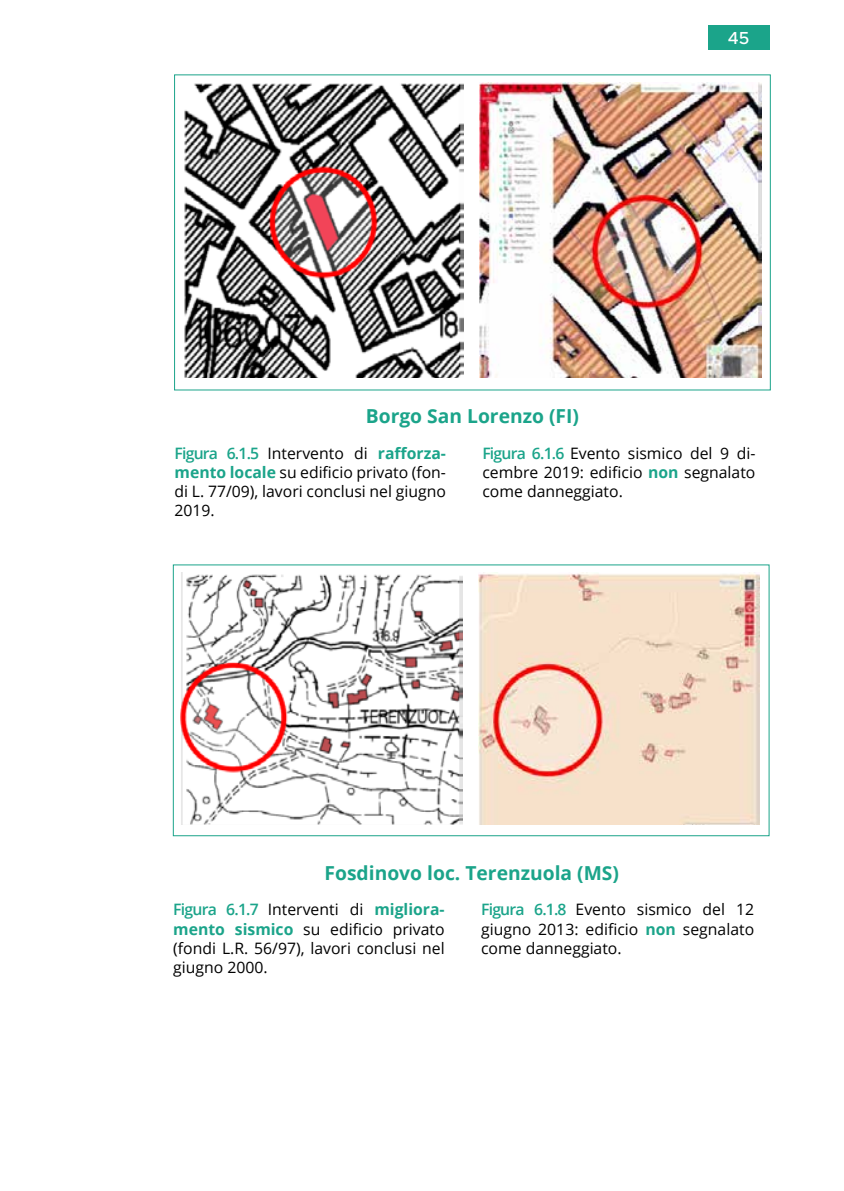
<style>
.page{position:relative;width:844px;height:1191px;background:#fff}
.page>*{position:absolute;margin:0;border:0;box-sizing:border-box;transform-origin:0 0}
.t1{font:700 19.25px "Open Sans";color:#1ba48a}
.t2{font:500 17.5px "Metropolis";color:#fff}
.t3{font:15.75px/19.2px "Open Sans";color:#000;text-align:justify}
.s1{font-weight:600;color:#1ba48a}
.s2{font-weight:700;color:#1ba48a}
</style>
<div class="page">
<div style="left:707px;top:25px;width:62px;height:25px;background:#1ba48a"></div>
<img style="left:184px;top:83px;width:279px;height:295px">
<img style="left:480px;top:82px;width:280px;height:296px">
<img style="left:181px;top:572px;width:281px;height:252px">
<img style="left:478px;top:572px;width:281px;height:252px">
<div style="left:173px;top:564px;width:596px;height:272px;border:1px solid #1ba48a"></div>
<p class="t1" style="left:366px;top:403px;width:215px">Borgo San Lorenzo (FI)</p>
<p class="t2" style="left:727px;top:27px;width:23px">45</p>
<p class="t3" style="left:174px;top:443px;width:273px"><span class="s1">Figura 6.1.5</span> Intervento di <span class="s2">rafforza&shy;mento locale</span> su edificio privato (fon&shy;di L. 77/09), lavori conclusi nel giugno 2019.</p>
<p class="t3" style="left:482px;top:443px;width:274px"><span class="s1">Figura 6.1.6</span> Evento sismico del 9 di&shy;cembre 2019: edificio <span class="s2">non</span> segnalato come danneggiato.</p>
<p class="t1" style="left:324px;top:859px;width:296px">Fosdinovo loc. Terenzuola (MS)</p>
<p class="t3" style="left:173px;top:899px;width:273px"><span class="s1">Figura 6.1.7</span> Interventi di <span class="s2">migliora&shy;mento sismico</span> su edificio privato (fondi L.R. 56/97), lavori conclusi nel giugno 2000.</p>
<p class="t3" style="left:481px;top:899px;width:274px"><span class="s1">Figura 6.1.8</span> Evento sismico del 12 giugno 2013: edificio <span class="s2">non</span> segnalato come danneggiato.</p>
</div>
